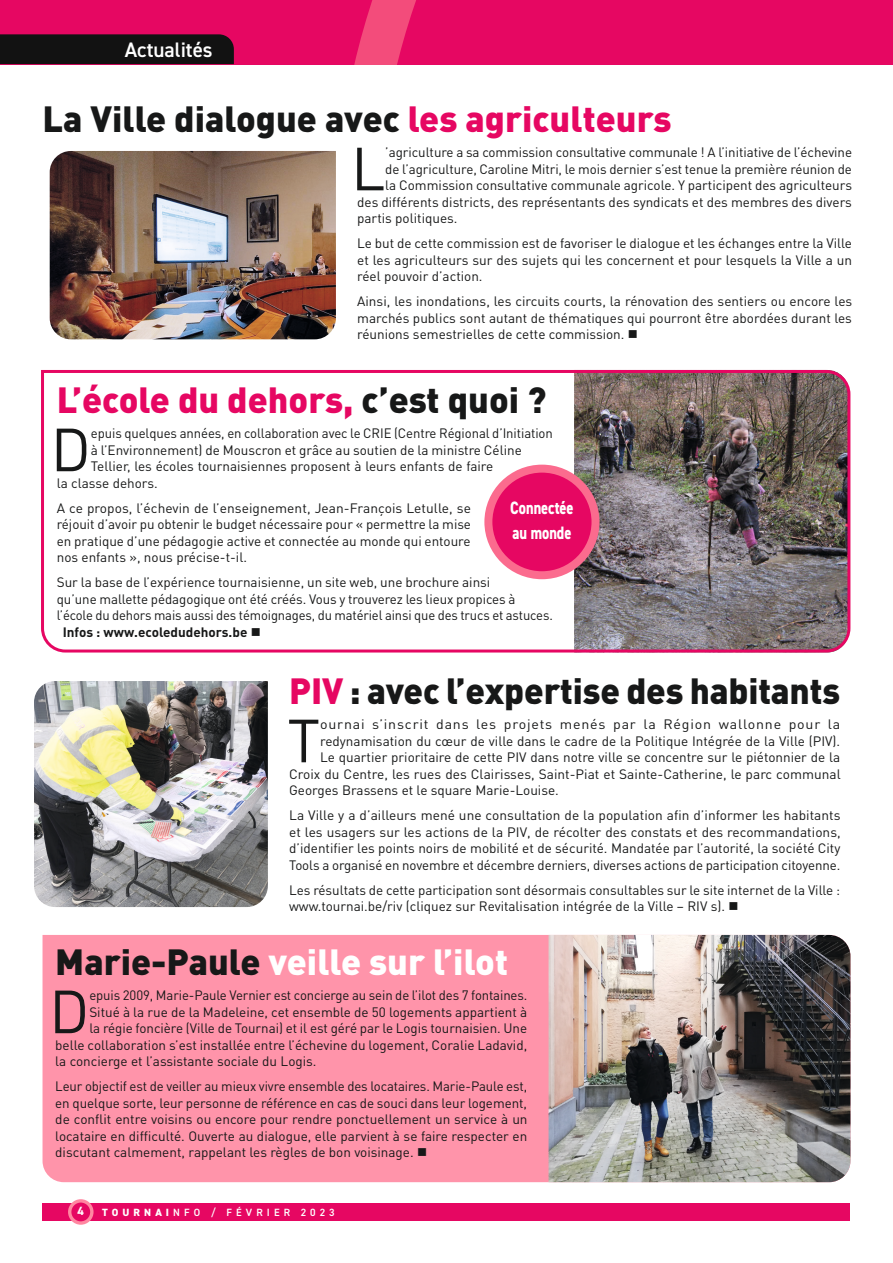
<style>
.page{position:relative;width:893px;height:1263px;background:#fff}
.page>*{position:absolute;margin:0;border:0;box-sizing:border-box;transform-origin:0 0}
.TEXTE_Lettrine{font:59.85px "DIN Pro";color:#171818}
.TITRE{font:900 36px "DIN Pro";letter-spacing:-.005em;color:#171818}
.TITRE-2{font:900 36px "DIN Pro";color:#fff}
.TITRE-3{font:900 36px "DIN Pro";color:#e60762}
.t1{font:600 21px "DIN2014";color:#fff}
.BULLE_blanc{font:800 18px/25.5px "DIN2014";color:#fff;scale:.8 1}
.TEXTE{font:13.5px/16.5px "DIN Pro";color:#171818;text-align:justify}
.TEXTE_Lettrine-2{font:13.5px "DIN Pro";color:#171818}
.TEXTE-2{font:13.5px "DIN Pro";color:#171818;scale:.96 1}
.TEXTE_Lettrine-3{font:13.5px "DIN Pro";letter-spacing:.055em;color:#171818;scale:1.05 1}
.TEXTE-3{font:700 13.5px "DIN Pro";color:#171818}
.t2{font:700 12px "DIN2014";color:#fff}
.t3{font:600 10.5px "DIN2014";letter-spacing:.39em;color:#fff}
.s1{color:#e60762}
.s2{color:#171818}
.s3{font-weight:800}
</style>
<div class="page">
<img style="left:50px;top:151px;width:286px;height:188px">
<div style="left:43px;top:935px;width:506px;height:247px;background:#ff94aa"></div>
<div style="left:0;top:0;width:893px;height:64px;background:#e60762"></div>
<svg style="left:354px;top:0;width:62px;height:64px"></svg>
<div style="left:0;top:34px;width:234px;height:30px;background:#121212"></div>
<div style="left:43px;top:1203px;width:807px;height:17px;background:#e60762"></div>
<svg style="left:70px;top:1201px;width:22px;height:22px"></svg>
<div style="left:68px;top:1199px;width:26px;height:26px;border:3px solid #ff87a1;border-radius:50%"></div>
<svg style="left:41px;top:369px;width:810px;height:284px"></svg>
<img style="left:549px;top:935px;width:301px;height:247px">
<div style="left:488px;top:469px;width:107px;height:106px;background:#e60762;border-radius:50%"></div>
<div style="left:484px;top:465px;width:115px;height:114px;border:8px solid #fb6b8e;border-radius:50%"></div>
<img style="left:34px;top:681px;width:234px;height:226px">
<p class="t1" style="left:125px;top:35px;width:89px">Actualités</p>
<p class="TITRE" style="left:43px;top:95px;width:630px">La Ville dialogue avec <span class="s1">les agriculteurs</span></p>
<p class="TEXTE_Lettrine" style="left:351px;top:128px;width:36px">L</p>
<p class="TEXTE_Lettrine-2" style="left:385px;top:143px;width:468px">’agriculture a sa commission consultative communale ! A l’initiative de l’échevine</p>
<p class="TEXTE_Lettrine-2" style="left:385px;top:160px;width:468px">de l’agriculture, Caroline Mitri, le mois dernier s’est tenue la première réunion de</p>
<p class="TEXTE_Lettrine-2" style="left:385px;top:176px;width:468px">la Commission consultative communale agricole. Y participent des agriculteurs</p>
<p class="TEXTE_Lettrine-2" style="left:357px;top:193px;width:496px">des différents districts, des représentants des syndicats et des membres des divers</p>
<p class="TEXTE_Lettrine-2" style="left:357px;top:209px;width:102px">partis politiques.</p>
<p class="TEXTE" style="left:357px;top:235px;width:496px">Le but de cette commission est de favoriser le dialogue et les échanges entre la Ville et les agriculteurs sur des sujets qui les concernent et pour lesquels la Ville a un réel pouvoir d’action.</p>
<p class="TEXTE" style="left:357px;top:293px;width:497px">Ainsi, les inondations, les circuits courts, la rénovation des sentiers ou encore les marchés publics sont autant de thématiques qui pourront être abordées durant les réunions semestrielles de cette commission. ■</p>
<p class="TITRE-3" style="left:57px;top:376px;width:491px">L’école du dehors, <span class="s2">c’est quoi ?</span></p>
<p class="TEXTE_Lettrine" style="left:51px;top:409px;width:42px">D</p>
<p class="TEXTE_Lettrine-2" style="left:91px;top:424px;width:463px">epuis quelques années, en collaboration avec le CRIE (Centre Régional d’Initiation</p>
<p class="TEXTE_Lettrine-2" style="left:91px;top:441px;width:432px">à l’Environnement) de Mouscron et grâce au soutien de la ministre Céline</p>
<p class="TEXTE_Lettrine-2" style="left:91px;top:457px;width:404px">Tellier, les écoles tournaisiennes proposent à leurs enfants de faire</p>
<p class="TEXTE_Lettrine-2" style="left:57px;top:474px;width:103px">la classe dehors.</p>
<p class="TEXTE" style="left:57px;top:499px;width:416px">A ce propos, l’échevin de l’enseignement, Jean-François Letulle, se réjouit d’avoir pu obtenir le budget nécessaire pour « permettre la mise en pratique d’une pédagogie active et connectée au monde qui entoure nos enfants », nous précise-t-il.</p>
<p class="TEXTE" style="left:57px;top:574px;width:435px">Sur la base de l’expérience tournaisienne, un site web, une brochure ainsi</p>
<p class="TEXTE" style="left:57px;top:590px;width:460px">qu’une mallette pédagogique ont été créés. Vous y trouverez les lieux propices à</p>
<p class="TEXTE-2" style="left:57px;top:606px;width:518px">l’école du dehors mais aussi des témoignages, du matériel ainsi que des trucs et astuces.</p>
<p class="TEXTE-3" style="left:63px;top:623px;width:200px">Infos : www.ecoledudehors.be ■</p>
<p class="BULLE_blanc" style="left:510px;top:495px;width:81px">Connectée au monde</p>
<p class="TITRE" style="left:289px;top:667px;width:553px"><span class="s1">PIV</span> : avec l’expertise des habitants</p>
<p class="TEXTE_Lettrine" style="left:287px;top:700px;width:34px">T</p>
<p class="TEXTE_Lettrine-3" style="left:320px;top:715px;width:497px">ournai s’inscrit dans les projets menés par la Région wallonne pour la</p>
<p class="TEXTE_Lettrine-2" style="left:320px;top:732px;width:522px">redynamisation du cœur de ville dans le cadre de la Politique Intégrée de la Ville (PIV).</p>
<p class="TEXTE_Lettrine-2" style="left:320px;top:748px;width:522px">Le quartier prioritaire de cette PIV dans notre ville se concentre sur le piétonnier de la</p>
<p class="TEXTE_Lettrine-2" style="left:289px;top:765px;width:553px">Croix du Centre, les rues des Clairisses, Saint-Piat et Sainte-Catherine, le parc communal</p>
<p class="TEXTE_Lettrine-2" style="left:289px;top:781px;width:271px">Georges Brassens et le square Marie-Louise.</p>
<p class="TEXTE" style="left:289px;top:807px;width:553px">La Ville y a d’ailleurs mené une consultation de la population afin d’informer les habitants et les usagers sur les actions de la PIV, de récolter des constats et des recommandations, d’identifier les points noirs de mobilité et de sécurité. Mandatée par l’autorité, la société City Tools a organisé en novembre et décembre derniers, diverses actions de participation citoyenne.</p>
<p class="TEXTE" style="left:289px;top:881px;width:552px">Les résultats de cette participation sont désormais consultables sur le site internet de la Ville : www.tournai.be/riv (cliquez sur Revitalisation intégrée de la Ville – RIV s). ■</p>
<p class="TITRE-2" style="left:55px;top:938px;width:454px"><span class="s2">Marie-Paule</span> veille sur l’ilot</p>
<p class="TEXTE_Lettrine" style="left:49px;top:971px;width:42px">D</p>
<p class="TEXTE_Lettrine-2" style="left:89px;top:986px;width:440px">epuis 2009, Marie-Paule Vernier est concierge au sein de l’ilot des 7 fontaines.</p>
<p class="TEXTE_Lettrine-2" style="left:89px;top:1003px;width:439px">Situé à la rue de la Madeleine, cet ensemble de 50 logements appartient à</p>
<p class="TEXTE_Lettrine-2" style="left:89px;top:1019px;width:439px">la régie foncière (Ville de Tournai) et il est géré par le Logis tournaisien. Une</p>
<p class="TEXTE_Lettrine-2" style="left:55px;top:1036px;width:473px">belle collaboration s’est installée entre l’échevine du logement, Coralie Ladavid,</p>
<p class="TEXTE_Lettrine-2" style="left:55px;top:1052px;width:263px">la concierge et l’assistante sociale du Logis.</p>
<p class="TEXTE" style="left:55px;top:1077px;width:474px">Leur objectif est de veiller au mieux vivre ensemble des locataires. Marie-Paule est, en quelque sorte, leur personne de référence en cas de souci dans leur logement, de conflit entre voisins ou encore pour rendre ponctuellement un service à un locataire en difficulté. Ouverte au dialogue, elle parvient à se faire respecter en discutant calmement, rappelant les règles de bon voisinage. ■</p>
<p class="t2" style="left:78px;top:1203px;width:8px">4</p>
<p class="t3" style="left:102px;top:1205px;width:234px"><span class="s3">TOURNAI</span>NFO / FÉVRIER 2023</p>
</div>
